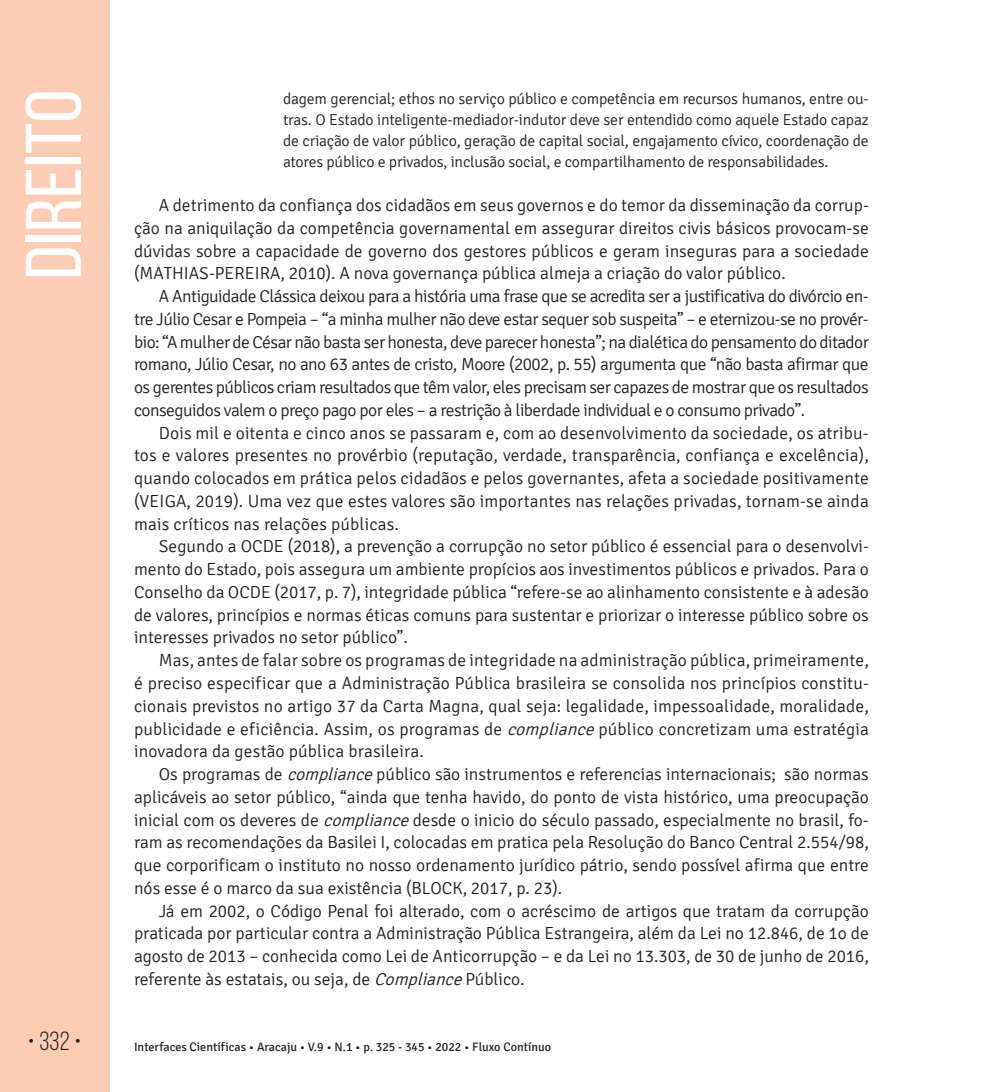
<style>
.page{position:relative;width:993px;height:1092px;background:#fff}
.page>*{position:absolute;margin:0;border:0;box-sizing:border-box;transform-origin:0 0}
.t1{font:78.75px "Bebas Neue";color:#fff;scale:1.09 1}
.t2{font:26.25px "Bebas Neue";color:#231f20}
.t3{font:300 17.5px/22.8px "Signika";color:#231f20;text-align:justify}
.t4{font:300 15.75px/21px "Signika";letter-spacing:-.01em;color:#231f20;text-align:justify}
.t5{font:12.25px "Signika";color:#231f20}
.s1{font-style:italic}
</style>
<div class="page">
<div style="left:0;top:0;width:109px;height:1091px;background:#fcccb5"></div>
<h1 class="t1" style="left:11px;top:279px;width:176px;rotate:-90deg">Direito</h1>
<p class="t4" style="left:283px;top:89px;width:587px">dagem gerencial; ethos no serviço público e competência em recursos humanos, entre ou&shy;tras. O Estado inteligente-mediador-indutor deve ser entendido como aquele Estado capaz de criação de valor público, geração de capital social, engajamento cívico, coordenação de atores público e privados, inclusão social, e compartilhamento de responsabilidades.</p>
<p class="t3" style="left:134px;top:194px;width:736px;text-indent:25px">A detrimento da confiança dos cidadãos em seus governos e do temor da disseminação da corrup&shy;ção na aniquilação da competência governamental em assegurar direitos civis básicos provocam-se dúvidas sobre a capacidade de governo dos gestores públicos e geram inseguras para a sociedade (MATHIAS-PEREIRA, 2010). A nova governança pública almeja a criação do valor público.</p>
<p class="t3" style="left:134px;top:285px;width:736px;text-indent:25px">A Antiguidade Clássica deixou para a história uma frase que se acredita ser a justificativa do divórcio en&shy;tre Júlio Cesar e Pompeia – “a minha mulher não deve estar sequer sob suspeita” – e eternizou-se no provér&shy;bio: “A mulher de César não basta ser honesta, deve parecer honesta”; na dialética do pensamento do ditador romano, Júlio Cesar, no ano 63 antes de cristo, Moore (2002, p. 55) argumenta que “não basta afirmar que os gerentes públicos criam resultados que têm valor, eles precisam ser capazes de mostrar que os resultados conseguidos valem o preço pago por eles – a restrição à liberdade individual e o consumo privado”.</p>
<p class="t3" style="left:134px;top:421px;width:736px;text-indent:25px">Dois mil e oitenta e cinco anos se passaram e, com ao desenvolvimento da sociedade, os atribu&shy;tos e valores presentes no provérbio (reputação, verdade, transparência, confiança e excelência), quando colocados em prática pelos cidadãos e pelos governantes, afeta a sociedade positivamente (VEIGA, 2019). Uma vez que estes valores são importantes nas relações privadas, tornam-se ainda mais críticos nas relações públicas.</p>
<p class="t3" style="left:134px;top:535px;width:736px;text-indent:25px">Segundo a OCDE (2018), a prevenção a corrupção no setor público é essencial para o desenvolvi&shy;mento do Estado, pois assegura um ambiente propícios aos investimentos públicos e privados. Para o Conselho da OCDE (2017, p. 7), integridade pública “refere-se ao alinhamento consistente e à adesão de valores, princípios e normas éticas comuns para sustentar e priorizar o interesse público sobre os interesses privados no setor público”.</p>
<p class="t3" style="left:134px;top:649px;width:736px;text-indent:25px">Mas, antes de falar sobre os programas de integridade na administração pública, primeiramente, é preciso especificar que a Administração Pública brasileira se consolida nos princípios constitu&shy;cionais previstos no artigo 37 da Carta Magna, qual seja: legalidade, impessoalidade, moralidade, publicidade e eficiência. Assim, os programas de <span class="s1">compliance</span>público concretizam uma estratégia inovadora da gestão pública brasileira.</p>
<p class="t3" style="left:134px;top:763px;width:736px;text-indent:25px">Os programas de <span class="s1">compliance</span>público são instrumentos e referencias internacionais; são normas aplicáveis ao setor público, “ainda que tenha havido, do ponto de vista histórico, uma preocupação inicial com os deveres de <span class="s1">compliance</span>desde o inicio do século passado, especialmente no brasil, fo&shy;ram as recomendações da Basilei I, colocadas em pratica pela Resolução do Banco Central 2.554/98, que corporificam o instituto no nosso ordenamento jurídico pátrio, sendo possível afirma que entre nós esse é o marco da sua existência (BLOCK, 2017, p. 23).</p>
<p class="t3" style="left:134px;top:899px;width:736px;text-indent:25px">Já em 2002, o Código Penal foi alterado, com o acréscimo de artigos que tratam da corrupção praticada por particular contra a Administração Pública Estrangeira, além da Lei no 12.846, de 1o de agosto de 2013 – conhecida como Lei de Anticorrupção – e da Lei no 13.303, de 30 de junho de 2016, referente às estatais, ou seja, de <span class="s1">Compliance</span>Público.</p>
<h2 class="t2" style="left:28px;top:1026px;width:55px">• 332 •</h2>
<p class="t5" style="left:134px;top:1040px;width:418px">Interfaces Científicas • Aracaju • V.9 • N.1 • p. 325 - 345 • 2022 • Fluxo Contínuo</p>
</div>
